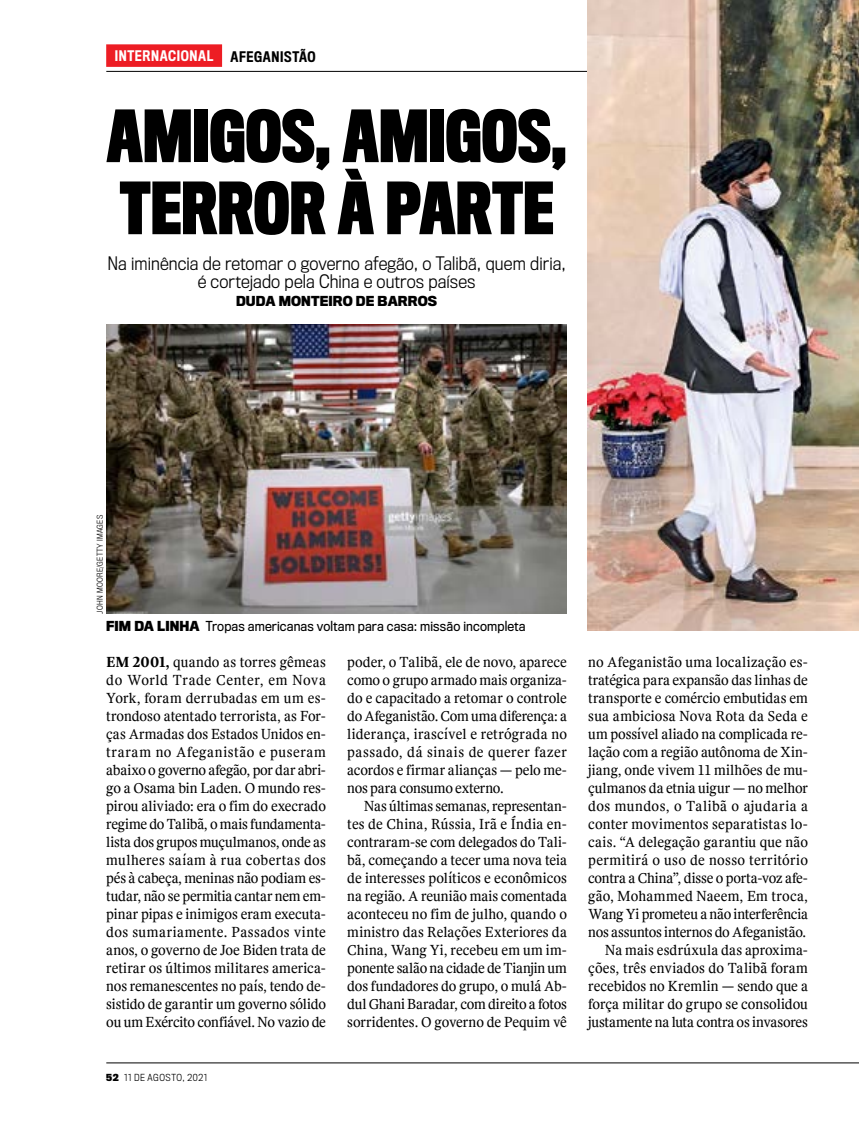
<style>
.page{position:relative;width:859px;height:1132px;background:#fff}
.page>*{position:absolute;margin:0;border:0;box-sizing:border-box;transform-origin:0 0}
.t1{font:700 66px/72px "Titling Gothic FB Comp";color:#000}
.t2{font:300 17.25px/18px "Titling Gothic FB Narrow";letter-spacing:.005em;color:#000;text-align:center}
.t3{font:15px/18px "Veja Serif";color:#000;text-align:justify}
.t4{font:500 13.5px "Titling Gothic FB Cond";letter-spacing:.045em;color:#fff}
.t5{font:500 13.5px "Titling Gothic FB Cond";letter-spacing:.045em;color:#000}
.t6{font:12.75px "Titling Gothic FB Narrow";letter-spacing:.01em;color:#000}
.t7{font:700 12.75px "Titling Gothic FB Narrow";letter-spacing:.01em;color:#000}
.t8{font:300 9px "Titling Gothic FB Narrow";letter-spacing:.07em;color:#000}
.t9{font:300 7.5px "Titling Gothic FB Narrow";letter-spacing:.04em;color:#000}
.s1{font-weight:700}
</style>
<div class="page">
<hr style="left:106px;top:71px;width:753px;height:1px;background:#000">
<hr style="left:106px;top:1062px;width:753px;height:1px;background:#000">
<div style="left:106px;top:44px;width:116px;height:23px;background:#ed1d24"></div>
<img style="left:106px;top:324px;width:461px;height:289px">
<img style="left:588px;top:0;width:271px;height:630px">
<p class="t4" style="left:115px;top:48px;width:100px">INTERNACIONAL</p>
<p class="t5" style="left:231px;top:49px;width:87px">AFEGANISTÃO</p>
<h1 class="t1" style="left:106px;top:102px;width:462px">AMIGOS, AMIGOS,<br>TERROR À PARTE</h1>
<p class="t2" style="left:107px;top:255px;width:460px">Na iminência de retomar o governo afegão, o Talibã, quem diria, é cortejado pela China e outros países</p>
<p class="t7" style="left:236px;top:294px;width:203px">DUDA MONTEIRO DE BARROS</p>
<p class="t9" style="left:96px;top:613px;width:100px;rotate:-90deg">John Moore/Getty Images</p>
<p class="t6" style="left:106px;top:618px;width:421px"><span class="s1">FIM DA LINHA</span> Tropas americanas voltam para casa: missão incompleta</p>
<p class="t3" style="left:106px;top:652px;width:221px"><span class="s1">Em 2001,</span> quando as torres gêmeas do World Trade Center, em Nova York, foram derrubadas em um es&shy;trondoso atentado terrorista, as For&shy;ças Armadas dos Estados Unidos en&shy;traram no Afeganistão e puseram abaixo o governo afegão, por dar abri&shy;go a Osama bin Laden. O mundo res&shy;pirou aliviado: era o fim do execrado regime do Talibã, o mais fundamenta&shy;lista dos grupos muçulmanos, onde as mulheres saíam à rua cobertas dos pés à cabeça, meninas não podiam es&shy;tudar, não se permitia cantar nem em&shy;pinar pipas e inimigos eram executa&shy;dos sumariamente. Passados vinte anos, o governo de Joe Biden trata de retirar os últimos militares america&shy;nos remanescentes no país, tendo de&shy;sistido de garantir um governo sólido ou um Exército confiável. No vazio de</p>
<p class="t8" style="left:106px;top:1071px;width:102px"><span class="s1">52</span> 11 de agosto, 2021</p>
<p class="t3" style="left:347px;top:652px;width:221px">poder, o Talibã, ele de novo, aparece como o grupo armado mais organiza&shy;do e capacitado a retomar o controle do Afeganistão. Com uma diferença: a liderança, irascível e retrógrada no passado, dá sinais de querer fazer acordos e firmar alianças — pelo me&shy;nos para consumo externo.</p>
<p class="t3" style="left:347px;top:796px;width:221px;text-indent:17px">Nas últimas semanas, representan&shy;tes de China, Rússia, Irã e Índia en&shy;contraram-se com delegados do Tali&shy;bã, começando a tecer uma nova teia de interesses políticos e econômicos na região. A reunião mais comentada aconteceu no fim de julho, quando o ministro das Relações Exteriores da China, Wang Yi, recebeu em um im&shy;ponente salão na cidade de Tianjin um dos fundadores do grupo, o mulá Ab&shy;dul Ghani Baradar, com direito a fotos sorridentes. O governo de Pequim vê</p>
<p class="t3" style="left:588px;top:652px;width:221px;text-align:right">no Afeganistão uma localização es&shy;tratégica para expansão das linhas de transporte e comércio embutidas em sua ambiciosa Nova Rota da Seda e um possível aliado na complicada re&shy;lação com a região autônoma de Xin&shy;jiang, onde vivem 11 milhões de mu&shy;çulmanos da etnia uigur — no melhor dos mundos, o Talibã o ajudaria a conter movimentos separatistas lo&shy;cais. “A delegação garantiu que não permitirá o uso de nosso território contra a China”, disse o porta-voz afe&shy;gão, Mohammed Naeem, Em troca, Wang Yi prometeu a não interferência nos assuntos internos do Afeganistão.<br>Na mais esdrúxula das aproxima&shy;ções, três enviados do Talibã foram recebidos no Kremlin — sendo que a força militar do grupo se consolidou justamente na luta contra os invasores</p>
</div>
